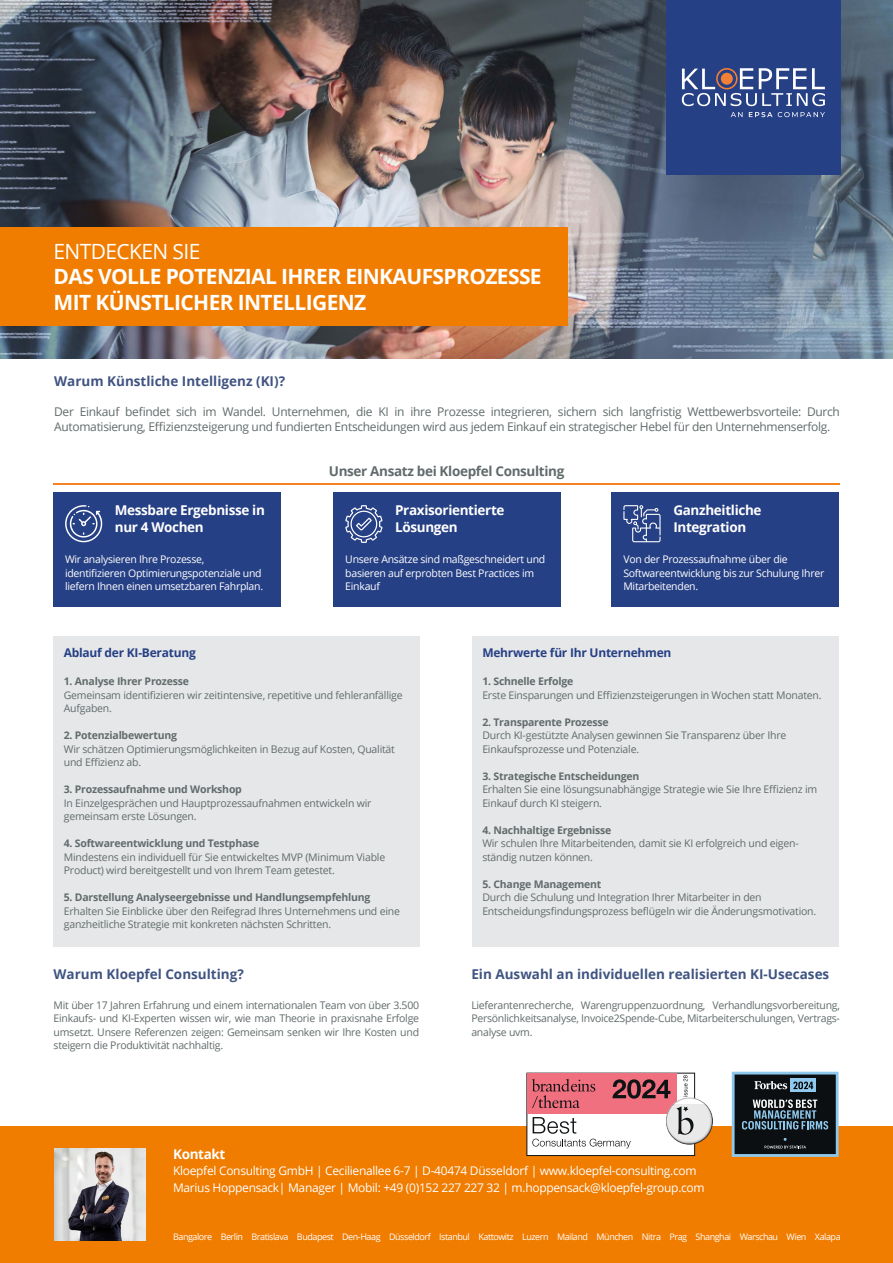
<style>
.page{position:relative;width:893px;height:1263px;background:#fff}
.page>*{position:absolute;margin:0;border:0;box-sizing:border-box;transform-origin:0 0}
.t1{font:700 21px/25.5px "Open Sans";letter-spacing:-.03em;color:#fff}
.t2{font:21px "Open Sans";letter-spacing:-.03em;color:#fff}
.t3{font:700 13.5px "Open Sans";color:#405482}
.t4{font:700 13.5px/16.5px "Open Sans";letter-spacing:-.025em;color:#fff}
.t5{font:700 13.5px "Open Sans";letter-spacing:-.025em;color:#616b6b}
.t6{font:12px/15px "Open Sans";letter-spacing:-.025em;color:#616b6b}
.t7{font:12px/16.5px "Open Sans";letter-spacing:-.025em;color:#fff}
.t8{font:700 12px "Open Sans";letter-spacing:-.02em;color:#264085}
.t9{font:10.5px/13.5px "Open Sans";letter-spacing:-.02em;color:#616b6b}
.t10{font:700 10.5px "Open Sans";letter-spacing:-.02em;color:#616b6b}
.t11{font:10.5px/13.5px "Open Sans";letter-spacing:-.025em;color:#fff}
.t12{font:9px "Open Sans";letter-spacing:-.05em;color:#fff}
</style>
<div class="page">
<div style="left:0;top:1126px;width:893px;height:137px;background:#f07c00"></div>
<img style="left:0;top:0;width:893px;height:359px">
<div style="left:666px;top:0;width:174px;height:174px;background:#264085"></div>
<svg style="left:682px;top:68px;width:143px;height:38px"></svg>
<svg style="left:731px;top:112px;width:11px;height:5px"></svg>
<svg style="left:749px;top:112px;width:23px;height:5px"></svg>
<svg style="left:778px;top:112px;width:47px;height:5px"></svg>
<svg style="left:732px;top:1072px;width:107px;height:85px;background:#33424b"></svg>
<div style="left:527px;top:1073px;width:168px;height:82px;background:#fff"></div>
<div style="left:527px;top:1073px;width:150px;height:40px;background:#f1707f"></div>
<svg style="left:612px;top:1079px;width:58px;height:20px"></svg>
<svg style="left:532px;top:1079px;width:63px;height:29px"></svg>
<svg style="left:532px;top:1117px;width:99px;height:31px"></svg>
<svg style="left:666px;top:1098px;width:39px;height:6px"></svg>
<svg style="left:666px;top:1104px;width:46px;height:40px"></svg>
<svg style="left:677px;top:1106px;width:16px;height:29px"></svg>
<svg style="left:683px;top:1075px;width:4px;height:22px"></svg>
<div style="left:0;top:227px;width:568px;height:99px;background:#f07c00"></div>
<div style="left:54px;top:492px;width:227px;height:114px;background:#264085"></div>
<div style="left:333px;top:492px;width:227px;height:114px;background:#264085"></div>
<div style="left:611px;top:492px;width:228px;height:114px;background:#264085"></div>
<div style="left:54px;top:636px;width:366px;height:310px;background:#e6e7e9"></div>
<div style="left:472px;top:636px;width:367px;height:310px;background:#e6e7e9"></div>
<img style="left:54px;top:1148px;width:92px;height:92px">
<hr style="left:54px;top:483px;width:786px;height:2px;background:#f58220">
<svg style="left:65px;top:505px;width:37px;height:37px"></svg>
<svg style="left:345px;top:505px;width:37px;height:37px"></svg>
<svg style="left:623px;top:505px;width:38px;height:37px"></svg>
<h1 class="t2" style="left:54px;top:237px;width:148px">ENTDECKEN SIE</h1>
<h1 class="t1" style="left:54px;top:263px;width:490px">DAS VOLLE POTENZIAL IHRER EINKAUFSPROZESSE<br>MIT KÜNSTLICHER INTELLIGENZ</h1>
<p class="t3" style="left:54px;top:371px;width:232px">Warum Künstliche Intelligenz (KI)?</p>
<p class="t6" style="left:54px;top:403px;width:787px">Der Einkauf befindet sich im Wandel. Unternehmen, die KI in ihre Prozesse integrieren, sichern sich langfristig Wettbewerbsvorteile: Durch<br>Automatisierung, Effizienzsteigerung und fundierten Entscheidungen wird aus jedem Einkauf ein strategischer Hebel für den Unternehmenserfolg.</p>
<p class="t4" style="left:115px;top:502px;width:152px">Messbare Ergebnisse in nur 4 Wochen</p>
<p class="t11" style="left:65px;top:552px;width:200px">Wir analysieren Ihre Prozesse, identifizieren Optimierungspotenziale und liefern Ihnen einen umsetzbaren Fahrplan.</p>
<p class="t5" style="left:329px;top:462px;width:237px">Unser Ansatz bei Kloepfel Consulting</p>
<p class="t4" style="left:395px;top:502px;width:111px">Praxisorientierte<br>Lösungen</p>
<p class="t11" style="left:345px;top:552px;width:201px">Unsere Ansätze sind maßgeschneidert und basieren auf erprobten Best Practices im<br>Einkauf</p>
<p class="t4" style="left:673px;top:502px;width:90px">Ganzheitliche<br>Integration</p>
<p class="t11" style="left:623px;top:552px;width:202px">Von der Prozessaufnahme über die<br>Softwareentwicklung bis zur Schulung Ihrer<br>Mitarbeitenden.</p>
<p class="t8" style="left:64px;top:644px;width:134px">Ablauf der KI-Beratung</p>
<p class="t10" style="left:64px;top:674px;width:127px">1. Analyse Ihrer Prozesse</p>
<p class="t9" style="left:64px;top:688px;width:340px">Gemeinsam identifizieren wir zeitintensive, repetitive und fehleranfällige<br>Aufgaben.</p>
<p class="t10" style="left:64px;top:728px;width:115px">2. Potenzialbewertung</p>
<p class="t9" style="left:64px;top:742px;width:333px">Wir schätzen Optimierungsmöglichkeiten in Bezug auf Kosten, Qualität und Effizienz ab.</p>
<p class="t10" style="left:64px;top:782px;width:180px">3. Prozessaufnahme und Workshop</p>
<p class="t9" style="left:64px;top:796px;width:309px">In Einzelgesprächen und Hauptprozessaufnahmen entwickeln wir gemeinsam erste Lösungen.</p>
<p class="t10" style="left:64px;top:836px;width:197px">4. Softwareentwicklung und Testphase</p>
<p class="t9" style="left:64px;top:850px;width:323px">Mindestens ein individuell für Sie entwickeltes MVP (Minimum Viable<br>Product) wird bereitgestellt und von Ihrem Team getestet.</p>
<p class="t10" style="left:64px;top:890px;width:308px">5. Darstellung Analyseergebnisse und Handlungsempfehlung</p>
<p class="t9" style="left:64px;top:904px;width:338px">Erhalten Sie Einblicke über den Reifegrad Ihres Unternehmens und eine ganzheitliche Strategie mit konkreten nächsten Schritten.</p>
<p class="t3" style="left:54px;top:964px;width:192px">Warum Kloepfel Consulting?</p>
<p class="t9" style="left:54px;top:998px;width:367px;text-align:justify">Mit über 17 Jahren Erfahrung und einem internationalen Team von über 3.500<br>Einkaufs- und KI-Experten wissen wir, wie man Theorie in praxisnahe Erfolge umsetzt. Unsere Referenzen zeigen: Gemeinsam senken wir Ihre Kosten und steigern die Produktivität nachhaltig.</p>
<p class="t8" style="left:482px;top:644px;width:191px">Mehrwerte für Ihr Unternehmen</p>
<p class="t10" style="left:482px;top:674px;width:93px">1. Schnelle Erfolge</p>
<p class="t9" style="left:482px;top:688px;width:341px">Erste Einsparungen und Effizienzsteigerungen in Wochen statt Monaten.</p>
<p class="t10" style="left:482px;top:714px;width:128px">2. Transparente Prozesse</p>
<p class="t9" style="left:482px;top:728px;width:305px">Durch KI-gestützte Analysen gewinnen Sie Transparenz über Ihre<br>Einkaufsprozesse und Potenziale.</p>
<p class="t10" style="left:482px;top:768px;width:159px">3. Strategische Entscheidungen</p>
<p class="t9" style="left:482px;top:782px;width:336px">Erhalten Sie eine lösungsunabhängige Strategie wie Sie Ihre Effizienz im<br>Einkauf durch KI steigern.</p>
<p class="t10" style="left:482px;top:822px;width:131px">4. Nachhaltige Ergebnisse</p>
<p class="t9" style="left:482px;top:836px;width:318px">Wir schulen Ihre Mitarbeitenden, damit sie KI erfolgreich und eigen&shy;ständig nutzen können.</p>
<p class="t10" style="left:482px;top:876px;width:121px">5. Change Management</p>
<p class="t9" style="left:482px;top:890px;width:335px">Durch die Schulung und Integration Ihrer Mitarbeiter in den<br>Entscheidungsfindungsprozess beflügeln wir die Änderungsmotivation.</p>
<p class="t3" style="left:471px;top:964px;width:359px">Ein Auswahl an individuellen realisierten KI-Usecases</p>
<p class="t9" style="left:471px;top:998px;width:370px;text-align:justify">Lieferantenrecherche, Warengruppenzuordnung, Verhandlungsvorbereitung, Persönlichkeitsanalyse, Invoice2Spende-Cube, Mitarbeiterschulungen, Vertrags&shy;analyse uvm.</p>
<p class="t4" style="left:173px;top:1145px;width:54px">Kontakt</p>
<p class="t7" style="left:173px;top:1162px;width:533px">Kloepfel Consulting GmbH | Cecilienallee 6-7 | D-40474 Düsseldorf | www.kloepfel-consulting.com<br>Marius Hoppensack| Manager | Mobil: +49 (0)152 227 227 32 | m.hoppensack@kloepfel-group.com</p>
<p class="t12" style="left:173px;top:1231px;width:669px">Bangalore Berlin Bratislava Budapest Den-Haag Düsseldorf Istanbul Kattowitz Luzern Mailand München Nitra Prag Shanghai Warschau Wien Xalapa</p>
</div>
